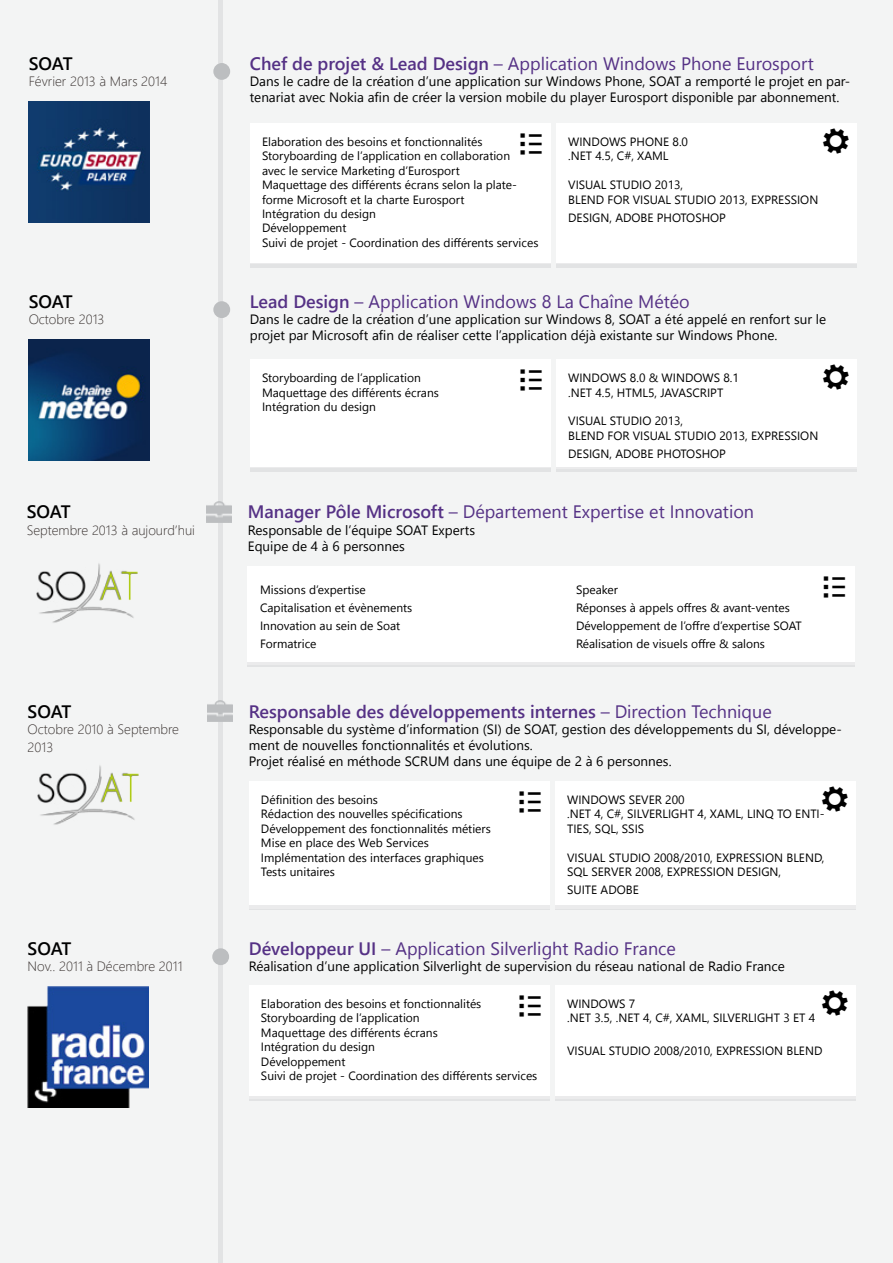
<style>
.page{position:relative;width:893px;height:1263px;background:#fff}
.page>*{position:absolute;margin:0;border:0;box-sizing:border-box;transform-origin:0 0}
.t1{font:18px "Segoe UI";color:#553185}
.t2{font:600 18px "Segoe UI";color:#553185}
.t3{font:600 18px "Segoe UI";letter-spacing:-.015em;color:#000}
.t4{font:13.5px/16.2px "Segoe UI";color:#000}
.t5{font:300 13.5px/18px "Segoe UI";color:#38312f}
.t6{font:12px/14.4px "Segoe UI";color:#000}
.s1{font-weight:600}
.s2{font-weight:400}
</style>
<div class="page">
<div style="left:0;top:0;width:892px;height:1263px;background:#f3f4f4"></div>
<div style="left:218px;top:0;width:5px;height:1263px;background:#e2e3e4"></div>
<div style="left:213px;top:63px;width:17px;height:17px;background:#bcbec0;border-radius:50%"></div>
<img style="left:29px;top:101px;width:121px;height:121px">
<div style="left:250px;top:123px;width:301px;height:141px;background:#fff"></div>
<div style="left:556px;top:123px;width:301px;height:141px;background:#fff"></div>
<div style="left:250px;top:263px;width:301px;height:5px;background:#e2e3e4"></div>
<div style="left:556px;top:263px;width:301px;height:5px;background:#e2e3e4"></div>
<img style="left:36px;top:563px;width:102px;height:60px">
<div style="left:248px;top:566px;width:607px;height:99px;background:#fff"></div>
<hr style="left:248px;top:662px;width:607px;height:4px;background:#ebebec">
<img style="left:37px;top:765px;width:102px;height:60px">
<div style="left:249px;top:781px;width:301px;height:127px;background:#fff"></div>
<div style="left:555px;top:781px;width:301px;height:127px;background:#fff"></div>
<div style="left:249px;top:905px;width:301px;height:5px;background:#ebebec"></div>
<div style="left:555px;top:905px;width:301px;height:5px;background:#ebebec"></div>
<img style="left:207px;top:700px;width:25px;height:22px">
<img style="left:207px;top:501px;width:24px;height:22px">
<div style="left:212px;top:948px;width:17px;height:17px;background:#bcbec0;border-radius:50%"></div>
<img style="left:28px;top:986px;width:121px;height:121px">
<div style="left:249px;top:985px;width:301px;height:113px;background:#fff"></div>
<div style="left:555px;top:985px;width:301px;height:113px;background:#fff"></div>
<div style="left:249px;top:1096px;width:301px;height:5px;background:#ebebec"></div>
<div style="left:555px;top:1096px;width:301px;height:5px;background:#ebebec"></div>
<div style="left:213px;top:301px;width:17px;height:17px;background:#bcbec0;border-radius:50%"></div>
<img style="left:29px;top:339px;width:121px;height:121px">
<div style="left:250px;top:359px;width:301px;height:108px;background:#fff"></div>
<div style="left:556px;top:359px;width:301px;height:109px;background:#fff"></div>
<div style="left:250px;top:467px;width:301px;height:5px;background:#e2e3e4"></div>
<div style="left:556px;top:467px;width:301px;height:5px;background:#e2e3e4"></div>
<h1 class="t3" style="left:29px;top:49px;width:45px">SOAT</h1>
<p class="t5" style="left:29px;top:72px;width:140px">Février 2013 à Mars 2014</p>
<h1 class="t1" style="left:250px;top:49px;width:566px"><span class="s1">Chef de projet &amp; Lead Design</span> – Application Windows Phone Eurosport</h1>
<p class="t4" style="left:250px;top:73px;width:602px">Dans le cadre de la création d’une application sur Windows Phone, SOAT a remporté le projet en par&shy;tenariat avec Nokia afin de créer la version mobile du player Eurosport disponible par abonnement.</p>
<p class="t6" style="left:262px;top:134px;width:278px">Elaboration des besoins et fonctionnalités Storyboarding de l’application en collaboration<br>avec le service Marketing d’Eurosport<br>Maquettage des différents écrans selon la plate&shy;forme Microsoft et la charte Eurosport<br>Intégration du design<br>Développement<br>Suivi de projet - Coordination des différents services</p>
<p class="t6" style="left:568px;top:134px;width:121px">WINDOWS PHONE 8.0 .NET 4.5, C#, XAML</p>
<p class="t6" style="left:568px;top:178px;width:252px">VISUAL STUDIO 2013,<br>BLEND FOR VISUAL STUDIO 2013, EXPRESSION</p>
<p class="t6" style="left:568px;top:210px;width:159px">DESIGN, ADOBE PHOTOSHOP</p>
<h1 class="t3" style="left:29px;top:287px;width:45px">SOAT</h1>
<p class="t5" style="left:29px;top:310px;width:77px">Octobre 2013</p>
<h1 class="t1" style="left:250px;top:287px;width:441px"><span class="s1">Lead Design</span> – Application Windows 8 La Chaîne Météo</h1>
<p class="t4" style="left:250px;top:311px;width:578px">Dans le cadre de la création d’une application sur Windows 8, SOAT a été appelé en renfort sur le projet par Microsoft afin de réaliser cette l’application déjà existante sur Windows Phone.</p>
<p class="t6" style="left:262px;top:370px;width:178px">Storyboarding de l’application<br>Maquettage des différents écrans<br>Intégration du design</p>
<p class="t6" style="left:568px;top:370px;width:172px">WINDOWS 8.0 &amp; WINDOWS 8.1 .NET 4.5, HTML5, JAVASCRIPT</p>
<p class="t6" style="left:568px;top:414px;width:252px">VISUAL STUDIO 2013,<br>BLEND FOR VISUAL STUDIO 2013, EXPRESSION</p>
<p class="t6" style="left:568px;top:446px;width:159px">DESIGN, ADOBE PHOTOSHOP</p>
<h1 class="t3" style="left:27px;top:497px;width:45px">SOAT</h1>
<p class="t5" style="left:27px;top:520px;width:170px">Septembre 2013 à aujourd’hui</p>
<h1 class="t1" style="left:248px;top:497px;width:508px"><span class="s1">Manager Pôle Microsoft</span> – Département Expertise et Innovation</h1>
<p class="t4" style="left:248px;top:521px;width:229px">Responsable de l’équipe SOAT Experts<br>Equipe de 4 à 6 personnes</p>
<p class="t6" style="left:260px;top:581px;width:154px;line-height:18px">Missions d’expertise<br>Capitalisation et évènements<br>Innovation au sein de Soat<br>Formatrice</p>
<p class="t6" style="left:576px;top:581px;width:227px;line-height:18px">Speaker<br>Réponses à appels offres &amp; avant-ventes<br>Développement de l’offre d’expertise SOAT<br>Réalisation de visuels offre &amp; salons</p>
<h1 class="t3" style="left:28px;top:697px;width:45px">SOAT</h1>
<p class="t5" style="left:28px;top:720px;width:153px">Octobre 2010 à Septembre<br>2013</p>
<h1 class="t2" style="left:249px;top:697px;width:524px">Responsable des développements internes <span class="s2">– Direction Technique</span></h1>
<p class="t4" style="left:249px;top:721px;width:594px">Responsable du système d’information (SI) de SOAT, gestion des développements du SI, développe&shy;ment de nouvelles fonctionnalités et évolutions.<br>Projet réalisé en méthode SCRUM dans une équipe de 2 à 6 personnes.</p>
<p class="t6" style="left:261px;top:792px;width:231px">Définition des besoins<br>Rédaction des nouvelles spécifications Développement des fonctionnalités métiers Mise en place des Web Services Implémentation des interfaces graphiques Tests unitaires</p>
<p class="t6" style="left:567px;top:792px;width:259px">WINDOWS SEVER 200<br>.NET 4, C#, SILVERLIGHT 4, XAML, LINQ TO ENTI-<br>TIES, SQL, SSIS</p>
<p class="t6" style="left:567px;top:850px;width:259px">VISUAL STUDIO 2008/2010, EXPRESSION BLEND,<br>SQL SERVER 2008, EXPRESSION DESIGN,</p>
<p class="t6" style="left:567px;top:882px;width:73px">SUITE ADOBE</p>
<h1 class="t3" style="left:28px;top:934px;width:45px">SOAT</h1>
<p class="t5" style="left:28px;top:957px;width:156px">Nov.. 2011 à Décembre 2011</p>
<h1 class="t1" style="left:249px;top:934px;width:429px"><span class="s1">Développeur UI</span> – Application Silverlight Radio France</h1>
<p class="t4" style="left:249px;top:958px;width:538px">Réalisation d’une application Silverlight de supervision du réseau national de Radio France</p>
<p class="t6" style="left:261px;top:996px;width:278px">Elaboration des besoins et fonctionnalités Storyboarding de l’application<br>Maquettage des différents écrans<br>Intégration du design<br>Développement<br>Suivi de projet - Coordination des différents services</p>
<p class="t6" style="left:567px;top:996px;width:250px">WINDOWS 7<br>.NET 3.5, .NET 4, C#, XAML, SILVERLIGHT 3 ET 4</p>
<p class="t6" style="left:567px;top:1043px;width:257px">VISUAL STUDIO 2008/2010, EXPRESSION BLEND</p>
</div>
